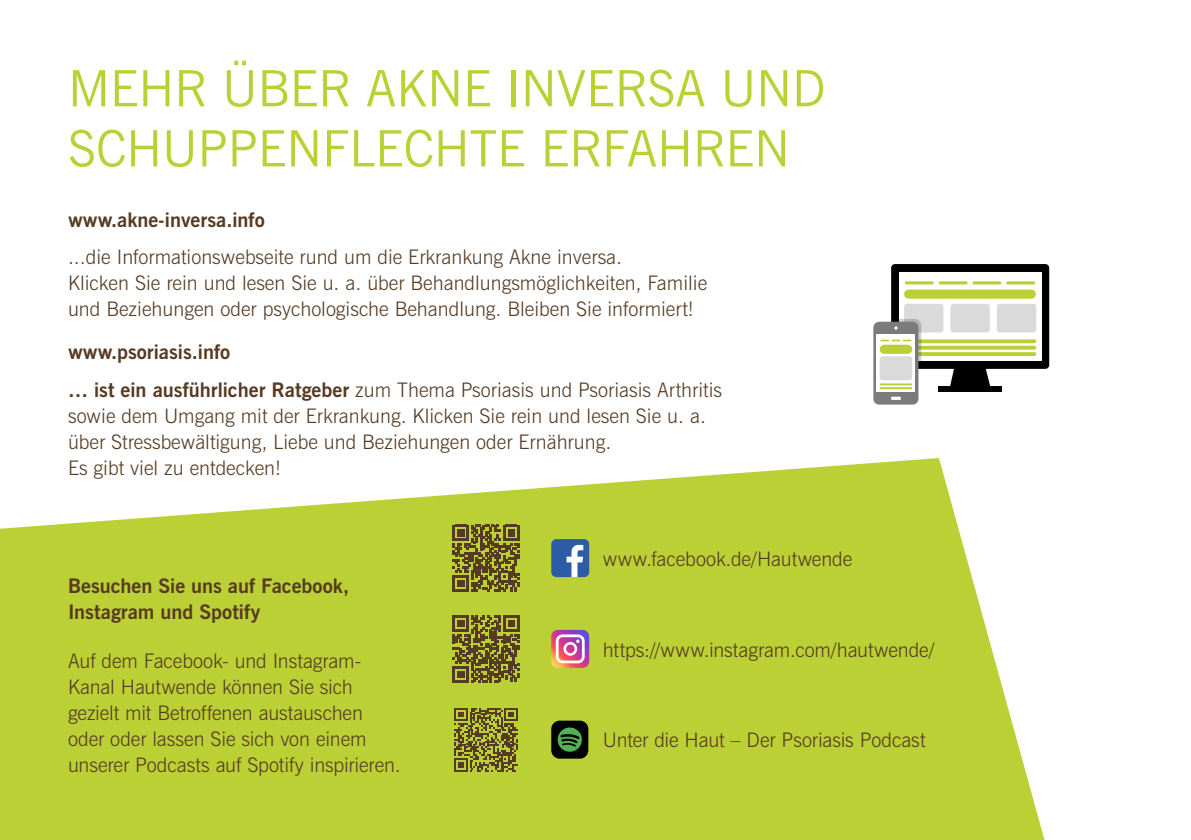
<style>
.page{position:relative;width:1191px;height:840px;background:#fff}
.page>*{position:absolute;margin:0;border:0;box-sizing:border-box;transform-origin:0 0}
.t1{font:50px/60px "News Gothic BT";color:#bbd034}
.t2{font:300 20px/26px "News Gothic BT";color:#563a22}
.t3{font:700 20px/26px "News Gothic BT";color:#563a22}
.s1{font-weight:300}
</style>
<div class="page">
<svg style="left:0;top:458px;width:1044px;height:381px;background:#c5d752"></svg>
<div style="left:551px;top:539px;width:38px;height:37px;background:#2d5ca7;border-radius:5px"></div>
<svg style="left:566px;top:544px;width:17px;height:32px"></svg>
<svg style="left:454px;top:707px;width:64px;height:64px;background:#847e2a"></svg>
<svg style="left:453px;top:524px;width:66px;height:67px;background:#7a7028"></svg>
<div style="left:551px;top:720px;width:37px;height:38px;background:#000;border-radius:8px"></div>
<svg style="left:557px;top:727px;width:25px;height:24px"></svg>
<svg style="left:560px;top:733px;width:19px;height:13px"></svg>
<svg style="left:949px;top:368px;width:41px;height:17px"></svg>
<div style="left:938px;top:385px;width:63px;height:6px;background:#000"></div>
<div style="left:891px;top:264px;width:158px;height:104px;background:#000;border-radius:4px"></div>
<div style="left:899px;top:272px;width:142px;height:88px;background:#fff"></div>
<div style="left:904px;top:303px;width:39px;height:29px;background:#dadada;border-radius:3px"></div>
<div style="left:950px;top:303px;width:39px;height:29px;background:#dadada;border-radius:3px"></div>
<div style="left:997px;top:303px;width:39px;height:29px;background:#dadada;border-radius:3px"></div>
<svg style="left:917px;top:339px;width:119px;height:4px"></svg>
<div style="left:904px;top:289px;width:131px;height:9px;background:#bbd034;border-radius:5px"></div>
<svg style="left:917px;top:345px;width:119px;height:4px"></svg>
<svg style="left:917px;top:352px;width:119px;height:4px"></svg>
<hr style="left:904px;top:281px;width:29px;height:3px;background:#bbd034;border-radius:2px">
<hr style="left:938px;top:281px;width:29px;height:3px;background:#bbd034;border-radius:2px">
<hr style="left:972px;top:281px;width:29px;height:3px;background:#bbd034;border-radius:2px">
<hr style="left:1006px;top:281px;width:29px;height:3px;background:#bbd034;border-radius:2px">
<svg style="left:873px;top:319px;width:48px;height:85px"></svg>
<svg style="left:551px;top:629px;width:38px;height:38px"></svg>
<svg style="left:453px;top:615px;width:66px;height:66px;background:#796e28"></svg>
<h1 class="t1" style="left:68px;top:58px;width:759px">MEHR ÜBER AKNE INVERSA UND<br>SCHUPPENFLECHTE ERFAHREN</h1>
<p class="t3" style="left:68px;top:206px;width:198px">www.akne-inversa.info</p>
<p class="t2" style="left:68px;top:244px;width:640px">...die Informationswebseite rund um die Erkrankung Akne inversa.<br>Klicken Sie rein und lesen Sie u. a. über Behandlungsmöglichkeiten, Familie und Beziehungen oder psychologische Behandlung. Bleiben Sie informiert!</p>
<p class="t3" style="left:68px;top:333px;width:655px;line-height:37.4px">www.psoriasis.info<br>… ist ein ausführlicher Ratgeber <span class="s1">zum Thema Psoriasis und Psoriasis Arthritis</span></p>
<p class="t2" style="left:68px;top:402px;width:639px">sowie dem Umgang mit der Erkrankung. Klicken Sie rein und lesen Sie u. a. über Stressbewältigung, Liebe und Beziehungen oder Ernährung.<br>Es gibt viel zu entdecken!</p>
<p class="t3" style="left:68px;top:572px;width:282px">Besuchen Sie uns auf Facebook,<br>Instagram und Spotify</p>
<p class="t2" style="left:68px;top:647px;width:334px">Auf dem Facebook- und Instagram-Kanal Hautwende können Sie sich gezielt mit Betroffenen austauschen oder oder lassen Sie sich von einem unserer Podcasts auf Spotify inspirieren.</p>
<p class="t2" style="left:603px;top:545px;width:251px">www.facebook.de/Hautwende</p>
<p class="t2" style="left:603px;top:636px;width:333px">https://www.instagram.com/hautwende/</p>
<p class="t2" style="left:603px;top:726px;width:324px">Unter die Haut – Der Psoriasis Podcast</p>
</div>
